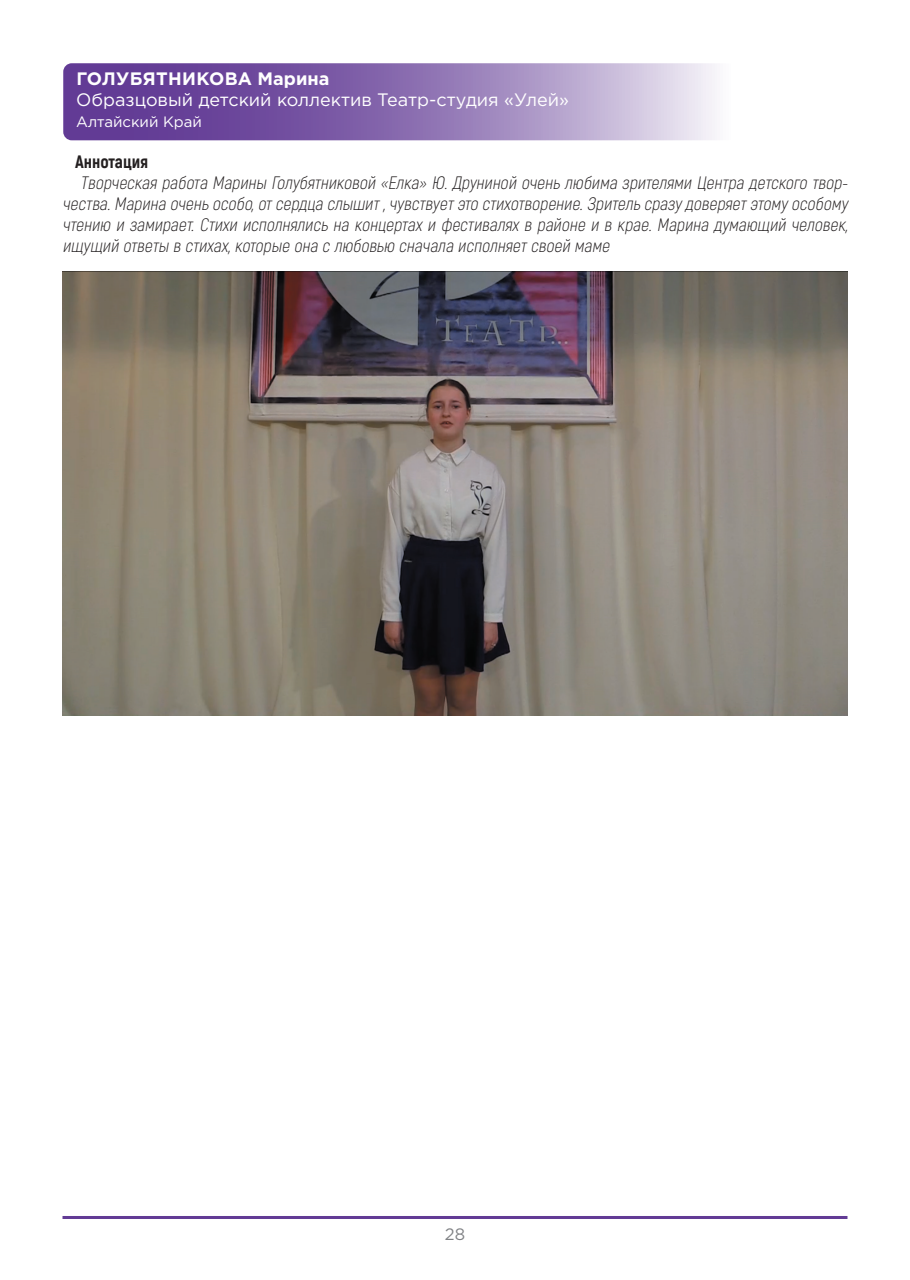
<style>
.page{position:relative;width:910px;height:1280px;background:#fff}
.page>*{position:absolute;margin:0;border:0;box-sizing:border-box;transform-origin:0 0}
.t1{font:italic 300 18px/21px "Akrobat";color:#231f20;text-align:justify}
.школа{font:18px "Gotham Pro";color:#fff}
.школа-2{font:700 18px "Gotham Pro";color:#fff}
.t2{font:800 18px "Akrobat";color:#231f20}
.t3{font:16.5px "Gotham Pro";color:#808285}
.школа-3{font:15px "Gotham Pro";color:#fff}
</style>
<div class="page">
<hr style="left:63px;top:1216px;width:784px;height:3px;background:#623b95">
<svg style="left:63px;top:63px;width:716px;height:77px;background:#9c83bc"></svg>
<img style="left:63px;top:271px;width:784px;height:445px">
<p class="школа-2" style="left:76px;top:68px;width:255px">ГОЛУБЯТНИКОВА Марина</p>
<p class="школа" style="left:76px;top:90px;width:494px">Образцовый детский коллектив Театр-студия «Улей»</p>
<p class="школа-3" style="left:76px;top:114px;width:127px">Алтайский Край</p>
<p class="t2" style="left:75px;top:150px;width:74px">Аннотация</p>
<p class="t1" style="left:63px;top:172px;width:790px;text-indent:18px">Творческая работа Марины Голубятниковой «Елка» Ю. Друниной очень любима зрителями Центра детского твор&shy;чества.Марина очень особо,отсердца слышит,чувствуетэто стихотворение.Зритель сразудоверяетэтомуособому чтению и замирает. Стихи исполнялись на концертах и фестивалях в районе и в крае. Марина думающий человек, ищущий ответы в стихах,которые она с любовью сначала исполняетсвоей маме</p>
<p class="t3" style="left:445px;top:1225px;width:22px">28</p>
</div>
